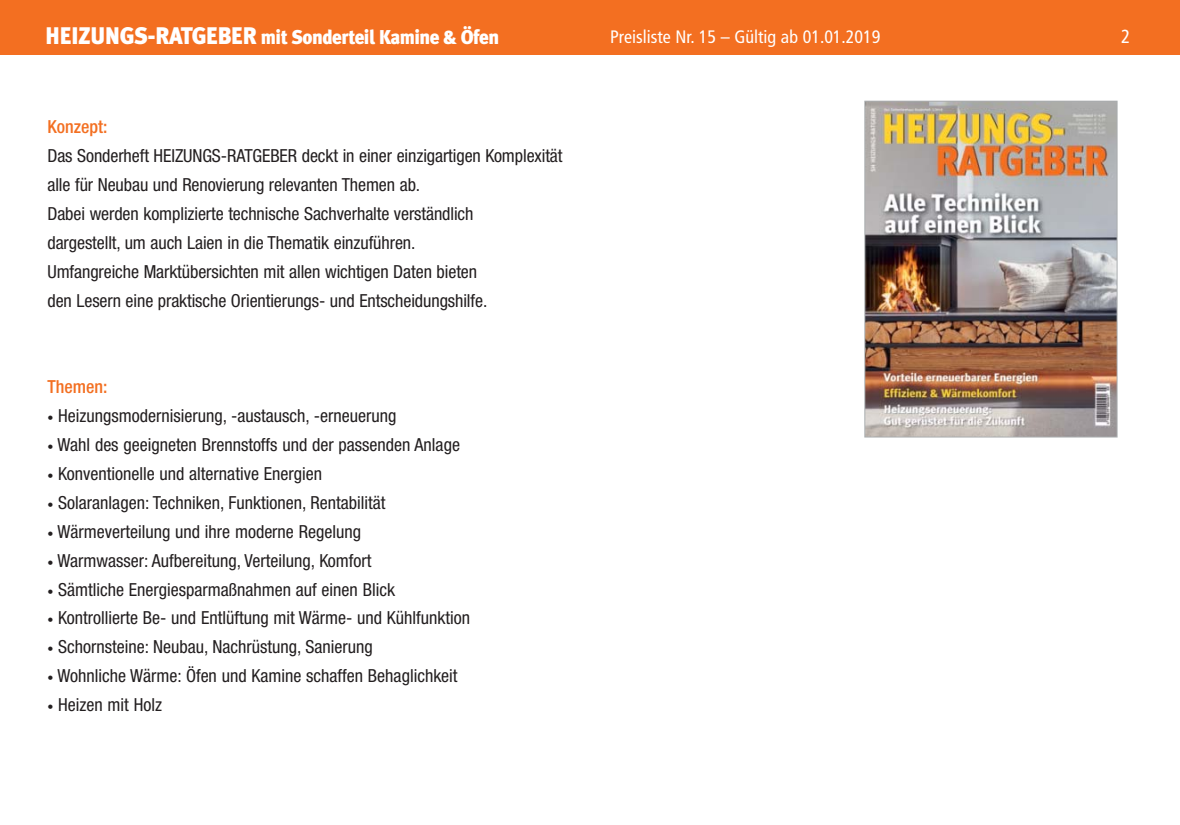
<style>
.page{position:relative;width:1180px;height:825px;background:#fff}
.page>*{position:absolute;margin:0;border:0;box-sizing:border-box;transform-origin:0 0}
.t1{font:900 20px "Meta Plus";letter-spacing:-.03em;color:#fff;scale:.95 1}
.t2{font:condensed 19px "Frutiger";color:#fff}
.t3{font:condensed 18px/28.8px "Helvetica Neue";color:#231f20}
.t4{font:condensed 18px "Frutiger";color:#fff}
.t5{font:500 condensed 18px "Helvetica Neue";color:#f36f21}
.s1{font-size:24px}
.s2{font-size:12px}
</style>
<div class="page">
<div style="left:0;top:0;width:1179px;height:55px;background:#f36f21"></div>
<img style="left:866px;top:103px;width:249px;height:333px">
<div style="left:864px;top:101px;width:253px;height:337px;border:1px solid #a9acae"></div>
<p class="t1" style="left:45px;top:29px;width:479px"><span class="s1">HEIZUNGS-RATGEBER</span> mit Sonderteil Kamine &amp; Öfen</p>
<p class="t4" style="left:610px;top:29px;width:272px">Preisliste Nr. 15 – Gültig ab 01.01.2019</p>
<p class="t2" style="left:1120px;top:28px;width:11px">2</p>
<p class="t5" style="left:47px;top:120px;width:61px">Konzept:</p>
<p class="t3" style="left:47px;top:143px;width:516px">Das Sonderheft HEIZUNGS-RATGEBER deckt in einer einzigartigen Komplexität alle für Neubau und Renovierung relevanten Themen ab.<br>Dabei werden komplizierte technische Sach verhalte verständlich<br>dargestellt, um auch Laien in die Thematik einzuführen.<br>Umfangreiche Marktüber sichten mit allen wichtigen Daten bieten<br>den Lesern eine praktische Orientierungs- und Entscheidungshilfe.</p>
<p class="t5" style="left:47px;top:380px;width:61px">Themen:</p>
<p class="t3" style="left:47px;top:403px;width:350px"><span class="s2">•</span> Heizungsmodernisierung, -austausch, -erneuerung</p>
<p class="t3" style="left:47px;top:432px;width:414px"><span class="s2">•</span> Wahl des geeigneten Brennstoffs und der passenden Anlage</p>
<p class="t3" style="left:47px;top:461px;width:276px"><span class="s2">•</span> Konventionelle und alternative Energien</p>
<p class="t3" style="left:47px;top:490px;width:339px"><span class="s2">•</span> Solaranlagen: Techniken, Funktionen, Rentabilität</p>
<p class="t3" style="left:47px;top:518px;width:315px"><span class="s2">•</span> Wärmeverteilung und ihre moderne Regelung</p>
<p class="t3" style="left:47px;top:547px;width:325px"><span class="s2">•</span> Warmwasser: Aufbereitung, Verteilung, Komfort</p>
<p class="t3" style="left:47px;top:576px;width:349px"><span class="s2">•</span> Sämtliche Energiesparmaßnahmen auf einen Blick</p>
<p class="t3" style="left:47px;top:605px;width:424px"><span class="s2">•</span> Kontrollierte Be- und Entlüftung mit Wärme- und Kühlfunktion</p>
<p class="t3" style="left:47px;top:634px;width:327px"><span class="s2">•</span> Schornsteine: Neubau, Nachrüstung, Sanierung</p>
<p class="t3" style="left:47px;top:663px;width:411px"><span class="s2">•</span> Wohnliche Wärme: Öfen und Kamine schaffen Behaglichkeit</p>
<p class="t3" style="left:47px;top:692px;width:116px"><span class="s2">•</span> Heizen mit Holz</p>
</div>
